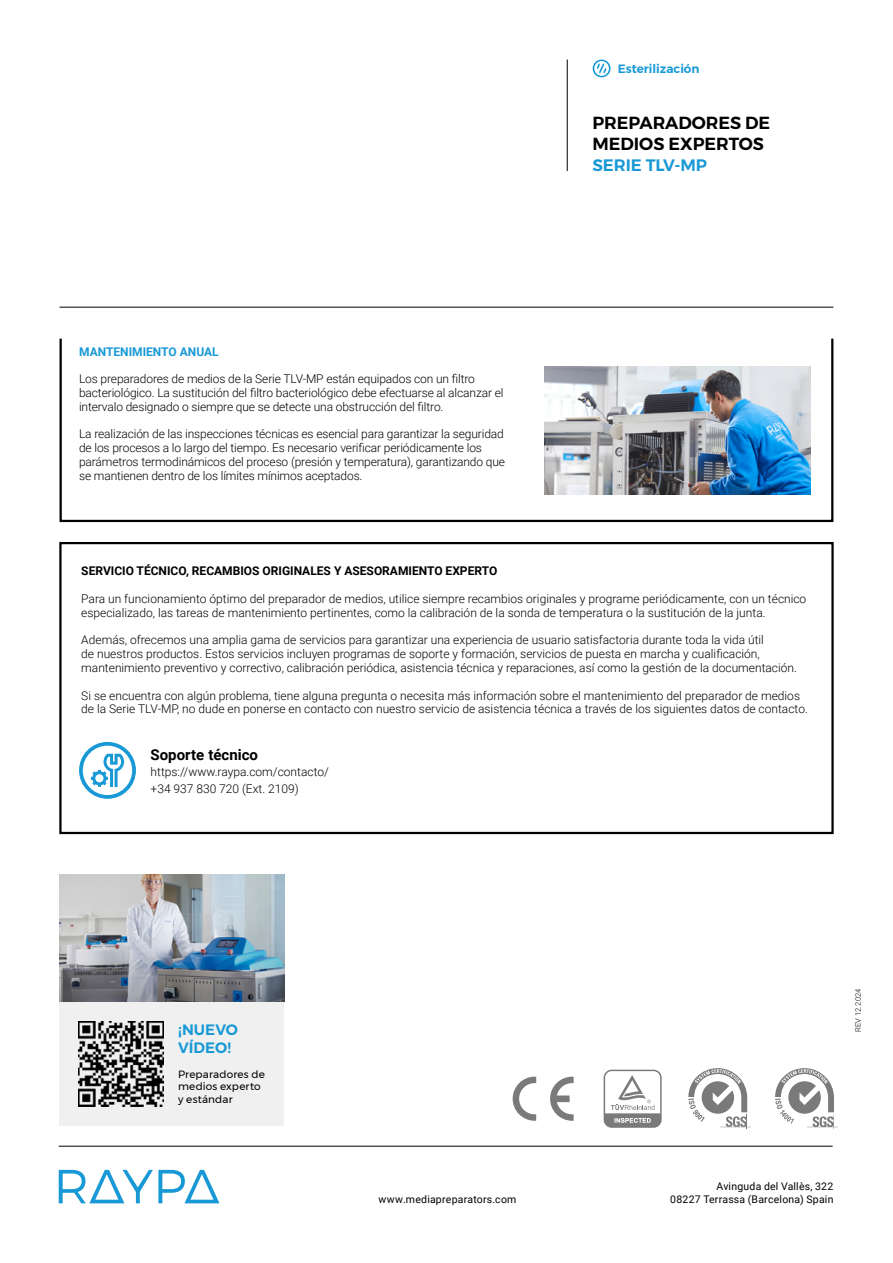
<style>
.page{position:relative;width:893px;height:1263px;background:#fff}
.page>*{position:absolute;margin:0;border:0;box-sizing:border-box;transform-origin:0 0}
.t1{font:600 17.4px/21px "Montserrat";color:#000}
.t2{font:600 16.5px "Montserrat";color:#1899d6}
.t3{font:700 15px "Roboto";color:#000}
.t4{font:600 15px/18px "Montserrat";letter-spacing:.005em;color:#1899d6}
.t5{font:300 12px/13.8px "Roboto";color:#000}
.t6{font:700 12px "Roboto";color:#000}
.t7{font:700 12px "Roboto";color:#1899d6}
.t8{font:600 12px "Montserrat";color:#1899d6}
.t9{font:10.5px "Roboto";letter-spacing:.02em;color:#000}
.t10{font:10.5px/12.6px "Montserrat";letter-spacing:.01em;color:#000}
.t11{font:300 7.65px "Roboto";letter-spacing:.025em;color:#000}
</style>
<div class="page">
<svg style="left:59px;top:1170px;width:161px;height:33px"></svg>
<hr style="left:59px;top:1146px;width:774px;height:1px;background:#000">
<svg style="left:550px;top:1077px;width:24px;height:44px"></svg>
<svg style="left:513px;top:1077px;width:23px;height:44px"></svg>
<svg style="left:604px;top:1070px;width:58px;height:58px"></svg>
<svg style="left:688px;top:1068px;width:63px;height:61px"></svg>
<svg style="left:775px;top:1068px;width:63px;height:61px"></svg>
<hr style="left:60px;top:307px;width:773px;height:1px;background:#000">
<hr style="left:567px;top:60px;width:1px;height:111px;background:#000">
<svg style="left:593px;top:60px;width:18px;height:17px"></svg>
<div style="left:60px;top:874px;width:224px;height:252px;background:#f0f0f0"></div>
<img style="left:60px;top:874px;width:224px;height:127px">
<img style="left:78px;top:1021px;width:85px;height:85px">
<div style="left:59px;top:542px;width:775px;height:292px;border:2px solid #000"></div>
<svg style="left:59px;top:338px;width:775px;height:185px"></svg>
<img style="left:544px;top:366px;width:266px;height:128px">
<div style="left:79px;top:742px;width:57px;height:57px;border:4px solid #1899d6;border-radius:50%"></div>
<svg style="left:91px;top:754px;width:33px;height:33px"></svg>
<p class="t8" style="left:618px;top:59px;width:83px">Esterilización</p>
<p class="t7" style="left:79px;top:343px;width:141px">MANTENIMIENTO ANUAL</p>
<p class="t5" style="left:79px;top:371px;width:426px">Los preparadores de medios de la Serie TLV-MP están equipados con un filtro bacteriológico. La sustitución del filtro bacteriológico debe efectuarse al alcanzar el intervalo designado o siempre que se detecte una obstrucción del filtro.</p>
<p class="t5" style="left:79px;top:427px;width:428px">La realización de las inspecciones técnicas es esencial para garantizar la seguridad de los procesos a lo largo del tiempo. Es necesario verificar periódicamente los parámetros termodinámicos del proceso (presión y temperatura), garantizando que se mantienen dentro de los límites mínimos aceptados.</p>
<h1 class="t1" style="left:592px;top:113px;width:179px">PREPARADORES DE<br>MEDIOS EXPERTOS</h1>
<h2 class="t2" style="left:592px;top:152px;width:116px">SERIE TLV-MP</h2>
<p class="t6" style="left:81px;top:563px;width:418px">SERVICIO TÉCNICO, RECAMBIOS ORIGINALES Y ASESORAMIENTO EXPERTO</p>
<p class="t5" style="left:81px;top:591px;width:726px">Para un funcionamiento óptimo del preparador de medios, utilice siempre recambios originales y programe periódicamente, con un técnico especializado, las tareas de mantenimiento pertinentes, como la calibración de la sonda de temperatura o la sustitución de la junta.</p>
<p class="t5" style="left:81px;top:633px;width:717px">Además, ofrecemos una amplia gama de servicios para garantizar una experiencia de usuario satisfactoria durante toda la vida útil<br>de nuestros productos. Estos servicios incluyen programas de soporte y formación, servicios de puesta en marcha y cualificación, mantenimiento preventivo y correctivo, calibración periódica, asistencia técnica y reparaciones, así como la gestión de la documentación.</p>
<p class="t5" style="left:81px;top:688px;width:728px">Si se encuentra con algún problema, tiene alguna pregunta o necesita más información sobre el mantenimiento del preparador de medios de la Serie TLV-MP, no dude en ponerse en contacto con nuestro servicio de asistencia técnica a través de los siguientes datos de contacto.</p>
<p class="t3" style="left:151px;top:744px;width:109px">Soporte técnico</p>
<p class="t5" style="left:151px;top:763px;width:180px;line-height:16.5px">https://www.raypa.com/contacto/ +34 937 830 720 (Ext. 2109)</p>
<p class="t4" style="left:178px;top:1020px;width:61px">¡NUEVO<br>VÍDEO!</p>
<p class="t10" style="left:178px;top:1068px;width:88px">Preparadores de medios experto y estándar</p>
<p class="t11" style="left:853px;top:1032px;width:45px;rotate:-90deg">REV 12.2024</p>
<p class="t9" style="left:716px;top:1179px;width:118px">Avinguda del Vallès, 322</p>
<p class="t9" style="left:379px;top:1192px;width:139px">www.mediapreparators.com</p>
<p class="t9" style="left:670px;top:1192px;width:165px">08227 Terrassa (Barcelona) Spain</p>
</div>
